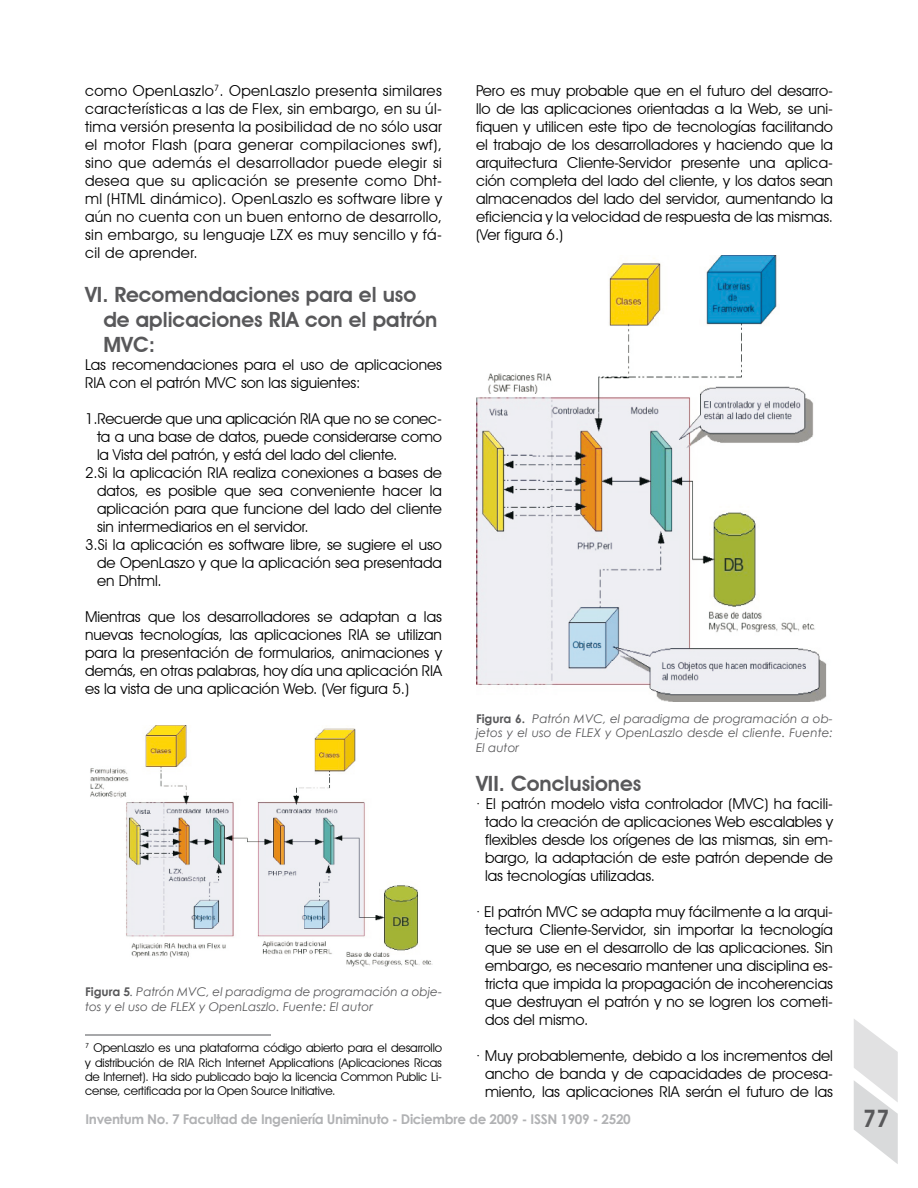
<style>
.page{position:relative;width:918px;height:1188px;background:#fff}
.page>*{position:absolute;margin:0;border:0;box-sizing:border-box;transform-origin:0 0}
.t1{font:600 24px "Avant Garde IT Cby BT";color:#58585a}
.t2{font:600 21px/25.2px "Avant Garde IT Cby BT";color:#58585a}
.t3{font:15px/18px "Avant Garde IT Cby BT";color:#000;text-align:justify}
.t4{font:700 13.5px "Century Gothic";letter-spacing:-.025em;color:#b1b2b4}
.t5{font:12px/14.4px "Avant Garde IT Cby BT";letter-spacing:-.01em;color:#000;text-align:justify}
.t6{font:italic 12px/14.4px "Century Gothic";color:#58585a}
.s1{font-weight:700;font-style:normal}
</style>
<div class="page">
<svg style="left:854px;top:1019px;width:44px;height:145px"></svg>
<hr style="left:86px;top:1035px;width:185px;height:1px;background:#a7a8aa">
<img style="left:90px;top:726px;width:343px;height:241px">
<img style="left:476px;top:255px;width:351px;height:447px">
<p class="t3" style="left:85px;top:82px;width:358px">como OpenLaszlo<sup>7</sup>. OpenLaszlo presenta similares características a las de Flex, sin embargo, en su úl&shy;tima versión presenta la posibilidad de no sólo usar el motor Flash (para generar compilaciones swf), sino que además el desarrollador puede elegir si desea que su aplicación se presente como Dht&shy;ml (HTML dinámico). OpenLaszlo es software libre y aún no cuenta con un buen entorno de desarrollo, sin embargo, su lenguaje LZX es muy sencillo y fá&shy;cil de aprender.</p>
<h2 class="t2" style="left:103px;top:281px;width:336px;text-indent:-18px">VI. Recomendaciones para el uso de aplicaciones RIA con el patrón<br>MVC:</h2>
<p class="t3" style="left:85px;top:356px;width:358px">Las recomendaciones para el uso de aplicaciones<br>RIA con el patrón MVC son las siguientes:</p>
<p class="t3" style="left:85px;top:410px;width:358px">1.Recuerde que una aplicación RIA que no se conec-</p>
<p class="t3" style="left:97px;top:428px;width:346px">ta a una base de datos, puede considerarse como</p>
<p class="t3" style="left:97px;top:446px;width:302px">la Vista del patrón, y está del lado del cliente.</p>
<p class="t3" style="left:85px;top:464px;width:358px">2.Si la aplicación RIA realiza conexiones a bases de</p>
<p class="t3" style="left:97px;top:482px;width:346px">datos, es posible que sea conveniente hacer la</p>
<p class="t3" style="left:97px;top:500px;width:346px">aplicación para que funcione del lado del cliente</p>
<p class="t3" style="left:97px;top:518px;width:213px">sin intermediarios en el servidor.</p>
<p class="t3" style="left:85px;top:536px;width:358px">3.Si la aplicación es software libre, se sugiere el uso</p>
<p class="t3" style="left:97px;top:554px;width:346px">de OpenLaszo y que la aplicación sea presentada</p>
<p class="t3" style="left:97px;top:572px;width:66px">en Dhtml.</p>
<p class="t3" style="left:85px;top:608px;width:358px">Mientras que los desarrolladores se adaptan a las nuevas tecnologías, las aplicaciones RIA se utilizan para la presentación de formularios, animaciones y demás, en otras palabras, hoy día una aplicación RIA es la vista de una aplicación Web. (Ver figura 5.)</p>
<p class="t6" style="left:85px;top:985px;width:358px"><span class="s1">Figura 5</span>. Patrón MVC, el paradigma de programación a obje&shy;tos y el uso de FLEX y OpenLaszlo. Fuente: El autor</p>
<p class="t5" style="left:85px;top:1041px;width:358px"><sup>7</sup> OpenLaszlo es una plataforma código abierto para el desarrollo y distribución de RIA Rich Internet Applications (Aplicaciones Ricas de Internet). Ha sido publicado bajo la licencia Common Public Li&shy;cense, certificada por la Open Source Initiative.</p>
<p class="t3" style="left:476px;top:82px;width:358px">Pero es muy probable que en el futuro del desarro&shy;llo de las aplicaciones orientadas a la Web, se uni&shy;fiquen y utilicen este tipo de tecnologías facilitando el trabajo de los desarrolladores y haciendo que la arquitectura Cliente-Servidor presente una aplica&shy;ción completa del lado del cliente, y los datos sean almacenados del lado del servidor, aumentando la eficiencia y la velocidad de respuesta de las mismas. (Ver figura 6.)</p>
<p class="t6" style="left:476px;top:711px;width:358px;text-align:justify"><span class="s1">Figura 6.</span> Patrón MVC, el paradigma de programación a ob&shy;jetos y el uso de FLEX y OpenLaszlo desde el cliente. Fuente:<br>El autor</p>
<h2 class="t2" style="left:476px;top:771px;width:167px">VII. Conclusiones</h2>
<p class="t3" style="left:485px;top:795px;width:349px;text-indent:-9px">· El patrón modelo vista controlador (MVC) ha facili&shy;tado la creación de aplicaciones Web escalables y flexibles desde los orígenes de las mismas, sin em&shy;bargo, la adaptación de este patrón depende de las tecnologías utilizadas.</p>
<p class="t3" style="left:485px;top:903px;width:349px;text-indent:-9px">· El patrón MVC se adapta muy fácilmente a la arqui&shy;tectura Cliente-Servidor, sin importar la tecnología que se use en el desarrollo de las aplicaciones. Sin embargo, es necesario mantener una disciplina es&shy;tricta que impida la propagación de incoherencias que destruyan el patrón y no se logren los cometi&shy;dos del mismo.</p>
<p class="t3" style="left:485px;top:1047px;width:349px;text-indent:-9px">· Muy probablemente, debido a los incrementos del ancho de banda y de capacidades de procesa&shy;miento, las aplicaciones RIA serán el futuro de las</p>
<p class="t4" style="left:85px;top:1109px;width:547px">Inventum No. 7 Facultad de Ingeniería Uniminuto - Diciembre de 2009 - ISSN 1909 - 2520</p>
<h1 class="t1" style="left:862px;top:1104px;width:29px">77</h1>
</div>
